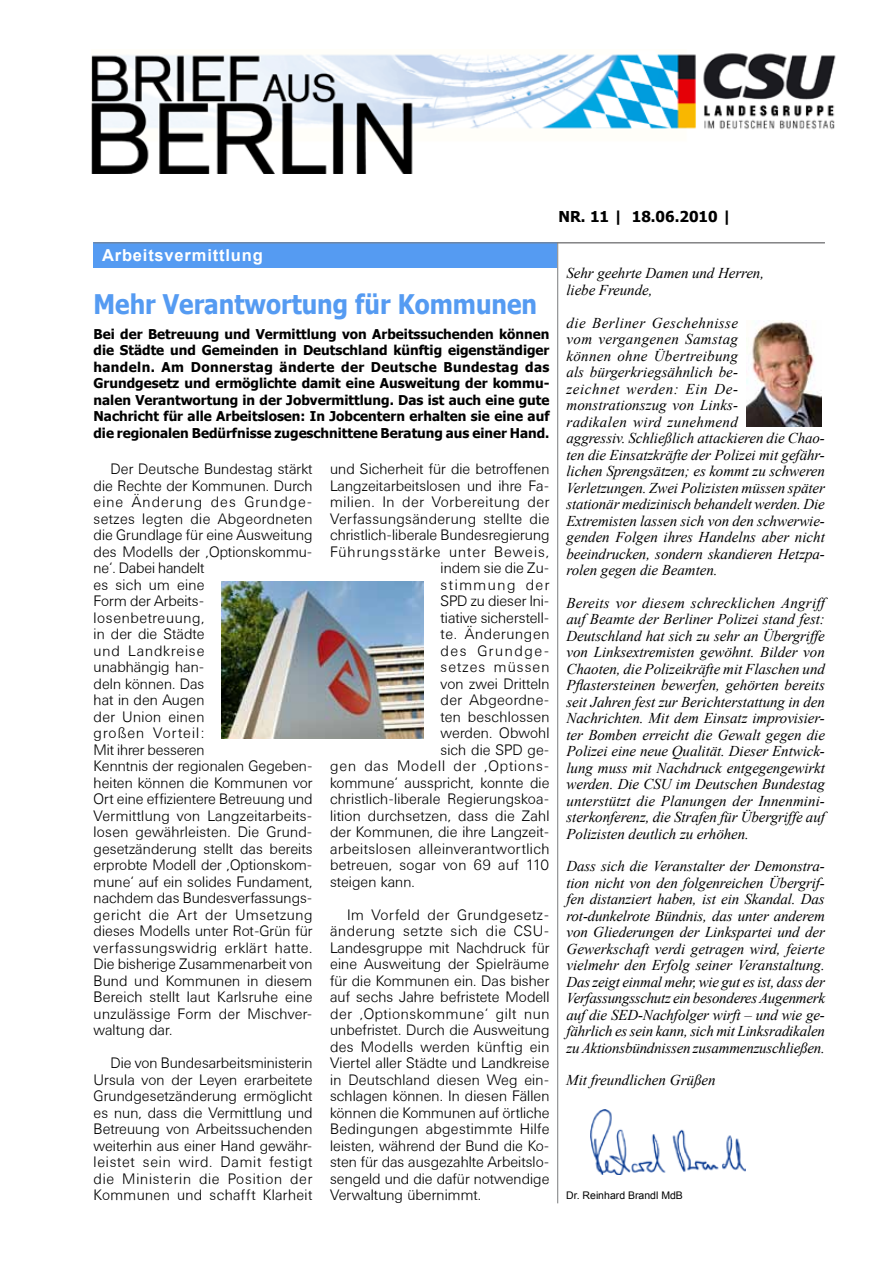
<style>
.page{position:relative;width:893px;height:1263px;background:#fff}
.page>*{position:absolute;margin:0;border:0;box-sizing:border-box;transform-origin:0 0}
.t1{font:700 27px "Tahoma";color:#559bf2;scale:.9 1}
.t2{font:700 16.5px "Arial";letter-spacing:.05em;color:#fff}
.t3{font:300 15px/16.5px "Univers BSK";letter-spacing:.005em;color:#000;text-align:justify}
.t4{font:italic 15px/16.5px "Times New Roman";letter-spacing:-.005em;color:#000}
.t5{font:300 15px "Univers BSK";letter-spacing:.065em;color:#000}
.t6{font:300 15px "Univers BSK";letter-spacing:.025em;color:#000}
.t7{font:300 15px "Univers BSK";letter-spacing:.035em;color:#000}
.t8{font:300 15px "Univers BSK";letter-spacing:.055em;color:#000}
.t9{font:700 15px "Tahoma";color:#000}
.t10{font:300 15px "Univers BSK";letter-spacing:.04em;color:#000}
.t11{font:300 15px "Univers BSK";letter-spacing:.095em;color:#000}
.t12{font:300 15px "Univers BSK";letter-spacing:.105em;color:#000}
.t13{font:700 13.5px/16.5px "Tahoma";color:#000;text-align:justify}
.t14{font:10.5px "Arial";color:#000}
</style>
<div class="page">
<hr style="left:557px;top:242px;width:1px;height:961px;background:#7b7c7e">
<div style="left:94px;top:242px;width:463px;height:26px;background:#559bf2"></div>
<hr style="left:94px;top:242px;width:731px;height:1px;background:#7b7c7e">
<img style="left:92px;top:53px;width:744px;height:120px">
<img style="left:221px;top:582px;width:203px;height:156px">
<img style="left:747px;top:321px;width:74px;height:105px">
<img style="left:591px;top:1110px;width:155px;height:64px">
<p class="t9" style="left:558px;top:206px;width:175px">Nr. 11 | 18.06.2010 |</p>
<p class="t2" style="left:102px;top:244px;width:162px">Arbeitsvermittlung</p>
<h1 class="t1" style="left:94px;top:285px;width:494px">Mehr Verantwortung für Kommunen</h1>
<p class="t13" style="left:94px;top:325px;width:457px">Bei der Betreuung und Vermittlung von Arbeitssuchenden können die Städte und Gemeinden in Deutschland künftig eigenständiger handeln. Am Donnerstag änderte der Deutsche Bundestag das Grundgesetz und ermöglichte damit eine Ausweitung der kommu&shy;nalen Verantwortung in der Jobvermittlung. Das ist auch eine gute Nachricht für alle Arbeitslosen: In Jobcentern erhalten sie eine auf die regionalen Bedürfnisse zugeschnittene Beratung aus einer Hand.</p>
<p class="t3" style="left:94px;top:461px;width:221px;text-align:left;text-indent:17px">Der Deutsche Bundestag stärkt die Rechte der Kommunen. Durch eine Änderung des Grundge&shy;setzes legten die Abgeordneten die Grundlage für eine Ausweitung des Modells der ‚Optionskommu&shy;ne‘. Dabei handelt<br>es sich um eine<br>Form der Arbeits&shy;losenbetreuung,<br>in der die Städte<br>und Landkreise<br>unabhängig han-<br>deln können. Das<br>hat in den Augen<br>der Union einen<br>großen Vorteil:<br>Mit ihrer besseren<br>Kenntnis der regionalen Gegeben&shy;heiten können die Kommunen vor<br>Ort eine effizientere Betreuung und<br>Vermittlung von Langzeitarbeits&shy;losen gewährleisten. Die Grund&shy;gesetzänderung stellt das bereits erprobte Modell der ‚Optionskom&shy;mune‘ auf ein solides Fundament, nachdem das Bundesverfassungs&shy;gericht die Art der Umsetzung dieses Modells unter Rot-Grün für verfassungswidrig erklärt hatte.<br>Die bisherige Zusammenarbeit von<br>Bund und Kommunen in diesem<br>Bereich stellt laut Karlsruhe eine unzulässige Form der Mischver&shy;waltung dar.</p>
<p class="t3" style="left:94px;top:1055px;width:220px;text-indent:17px">Die von Bundesarbeitsministerin Ursula von der Leyen erarbeitete Grundgesetzänderung ermöglicht es nun, dass die Vermittlung und Betreuung von Arbeitssuchenden weiterhin aus einer Hand gewähr&shy;leistet sein wird. Damit festigt die Ministerin die Position der Kommunen und schafft Klarheit</p>
<p class="t3" style="left:330px;top:461px;width:221px">und Sicherheit für die betroffenen</p>
<p class="t3" style="left:330px;top:477px;width:221px">Langzeitarbeitslosen und ihre Fa-</p>
<p class="t7" style="left:330px;top:494px;width:221px">milien. In der Vorbereitung der</p>
<p class="t3" style="left:330px;top:510px;width:221px">Verfassungsänderung stellte die</p>
<p class="t3" style="left:330px;top:527px;width:221px">christlich-liberale Bundesregierung</p>
<p class="t5" style="left:330px;top:543px;width:221px">Führungsstärke unter Beweis,</p>
<p class="t3" style="left:441px;top:560px;width:110px">indem sie die Zu-</p>
<p class="t11" style="left:441px;top:576px;width:110px">stimmung der</p>
<p class="t3" style="left:441px;top:593px;width:110px">SPD zu dieser Ini-</p>
<p class="t3" style="left:441px;top:609px;width:110px">tiative sicherstell-</p>
<p class="t10" style="left:441px;top:626px;width:110px">te. Änderungen</p>
<p class="t12" style="left:441px;top:642px;width:110px">des Grundge-</p>
<p class="t5" style="left:441px;top:659px;width:110px">setzes müssen</p>
<p class="t3" style="left:441px;top:675px;width:110px">von zwei Dritteln</p>
<p class="t3" style="left:441px;top:692px;width:110px">der Abgeordne-</p>
<p class="t3" style="left:441px;top:708px;width:110px">ten beschlossen</p>
<p class="t3" style="left:441px;top:725px;width:110px">werden. Obwohl</p>
<p class="t3" style="left:441px;top:741px;width:110px">sich die SPD ge-</p>
<p class="t8" style="left:330px;top:758px;width:221px">gen das Modell der ‚Options-</p>
<p class="t3" style="left:330px;top:774px;width:221px">kommune‘ ausspricht, konnte die</p>
<p class="t3" style="left:330px;top:791px;width:221px">christlich-liberale Regierungskoa-</p>
<p class="t3" style="left:330px;top:807px;width:221px">lition durchsetzen, dass die Zahl</p>
<p class="t3" style="left:330px;top:824px;width:221px">der Kommunen, die ihre Langzeit-</p>
<p class="t6" style="left:330px;top:840px;width:221px">arbeitslosen alleinverantwortlich</p>
<p class="t3" style="left:330px;top:857px;width:221px">betreuen, sogar von 69 auf 110</p>
<p class="t3" style="left:330px;top:873px;width:86px">steigen kann.</p>
<p class="t3" style="left:330px;top:906px;width:221px;text-indent:17px">Im Vorfeld der Grundgesetz&shy;änderung setzte sich die CSU-Landesgruppe mit Nachdruck für eine Ausweitung der Spielräume für die Kommunen ein. Das bisher auf sechs Jahre befristete Modell der ‚Optionskommune‘ gilt nun unbefristet. Durch die Ausweitung des Modells werden künftig ein Viertel aller Städte und Landkreise in Deutschland diesen Weg ein&shy;schlagen können. In diesen Fällen können die Kommunen auf örtliche Bedingungen abgestimmte Hilfe leisten, während der Bund die Ko&shy;sten für das ausgezahlte Arbeitslo&shy;sengeld und die dafür notwendige Verwaltung übernimmt.</p>
<p class="t4" style="left:566px;top:265px;width:199px">Sehr geehrte Damen und Herren, liebe Freunde,</p>
<p class="t4" style="left:566px;top:314px;width:260px">die Berliner Geschehnisse<br>vom vergangenen Samstag<br>können ohne Übertreibung<br>als bürgerkriegsähnlich be-<br>zeichnet werden: Ein De&shy;monstrationszug von Links-<br>radikalen wird zunehmend<br>aggressiv. Schließlich attackieren die Chao&shy;ten die Einsatzkräfte der Polizei mit gefähr&shy;lichen Sprengsätzen; es kommt zu schweren Verletzungen. Zwei Polizisten müssen später stationär medizinisch behandelt werden. Die Extremisten lassen sich von den schwerwie&shy;genden Folgen ihres Handelns aber nicht beeindrucken, sondern skandieren Hetzpa&shy;rolen gegen die Beamten.</p>
<p class="t4" style="left:566px;top:594px;width:260px;text-align:justify">Bereits vor diesem schrecklichen Angriff auf Beamte der Berliner Polizei stand fest:<br>Deutschland hat sich zu sehr an Übergriffe von Linksextremisten gewöhnt. Bilder von Chaoten, die Polizeikräfte mit Flaschen und Pflastersteinen bewerfen, gehörten bereits seit Jahren fest zur Berichterstattung in den Nachrichten. Mit dem Einsatz improvisier&shy;ter Bomben erreicht die Gewalt gegen die Polizei eine neue Qualität. Dieser Entwick&shy;lung muss mit Nachdruck entgegengewirkt werden. Die CSU im Deutschen Bundestag unterstützt die Planungen der Innenmini&shy;sterkonferenz, die Strafen für Übergriffe auf Polizisten deutlich zu erhöhen.</p>
<p class="t4" style="left:566px;top:858px;width:260px;text-align:justify">Dass sich die Veranstalter der Demonstra&shy;tion nicht von den folgenreichen Übergrif&shy;fen distanziert haben, ist ein Skandal. Das rot-dunkelrote Bündnis, das unter anderem von Gliederungen der Linkspartei und der Gewerkschaft verdi getragen wird, feierte vielmehr den Erfolg seiner Veranstaltung.<br>Das zeigt einmal mehr, wie gut es ist, dass der Verfassungsschutz ein besonderes Augenmerk auf die SED-Nachfolger wirft – und wie ge&shy;fährlich es sein kann, sich mit Linksradikalen zu Aktionsbündnissen zusammenzuschließen.</p>
<p class="t4" style="left:566px;top:1072px;width:151px">Mit freundlichen Grüßen</p>
<p class="t14" style="left:566px;top:1189px;width:118px">Dr. Reinhard Brandl MdB</p>
</div>
